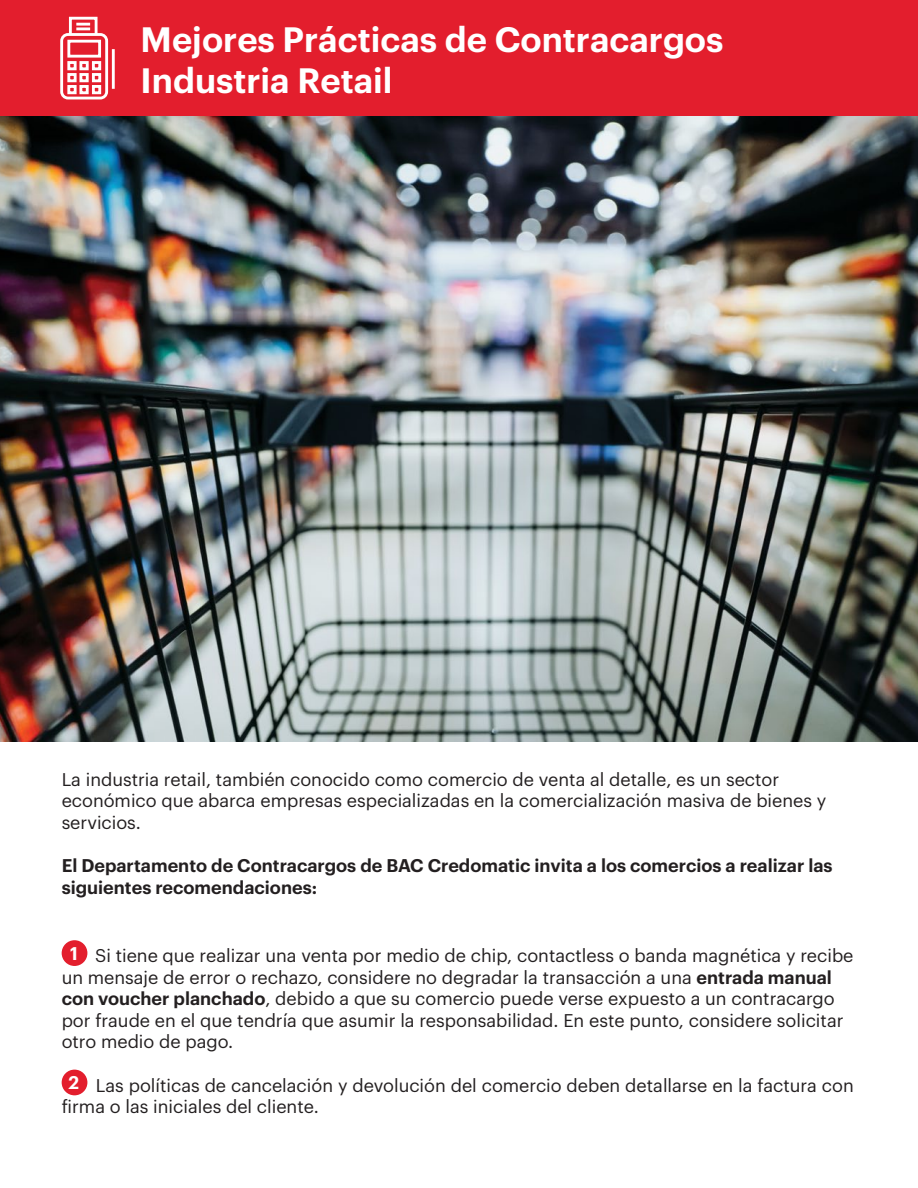
<style>
.page{position:relative;width:918px;height:1188px;background:#fff}
.page>*{position:absolute;margin:0;border:0;box-sizing:border-box;transform-origin:0 0}
.t1{font:600 34.5px/41.4px "Graphik";color:#fff}
.t2{font:18px/21.6px "Graphik";color:#231f20}
.t3{font:600 18px/21.6px "Graphik";color:#231f20}
.t4{font:600 18px "Graphik";color:#fff}
.s1{font-weight:600}
</style>
<div class="page">
<div style="left:0;top:0;width:918px;height:116px;background:#e31e2d"></div>
<img style="left:0;top:116px;width:918px;height:625px">
<div style="left:60px;top:33px;width:48px;height:66px;border:3px solid #fff;border-radius:6px"></div>
<div style="left:67px;top:40px;width:34px;height:18px;border:3px solid #fff"></div>
<div style="left:67px;top:61px;width:10px;height:9px;border:3px solid #fff"></div>
<div style="left:67px;top:73px;width:10px;height:9px;border:3px solid #fff"></div>
<div style="left:67px;top:85px;width:10px;height:9px;border:3px solid #fff"></div>
<div style="left:79px;top:61px;width:10px;height:9px;border:3px solid #fff"></div>
<div style="left:79px;top:73px;width:10px;height:9px;border:3px solid #fff"></div>
<div style="left:79px;top:85px;width:10px;height:9px;border:3px solid #fff"></div>
<div style="left:92px;top:61px;width:9px;height:9px;border:3px solid #fff"></div>
<div style="left:92px;top:73px;width:9px;height:9px;border:3px solid #fff"></div>
<div style="left:92px;top:85px;width:9px;height:9px;border:3px solid #fff"></div>
<div style="left:69px;top:17px;width:29px;height:19px;border:3px solid #fff"></div>
<hr style="left:76px;top:23px;width:14px;height:3px;background:#fff">
<hr style="left:76px;top:27px;width:14px;height:3px;background:#fff">
<hr style="left:112px;top:49px;width:3px;height:40px;background:#fff">
<div style="left:62px;top:940px;width:25px;height:26px;background:#e31e2d;border-radius:50%"></div>
<div style="left:62px;top:1070px;width:25px;height:25px;background:#e31e2d;border-radius:50%"></div>
<h1 class="t1" style="left:141px;top:16px;width:584px">Mejores Prácticas de Contracargos<br>Industria Retail</h1>
<p class="t2" style="left:62px;top:767px;width:766px">La industria retail, también conocido como comercio de venta al detalle, es un sector económico que abarca empresas especializadas en la comercialización masiva de bienes y servicios.</p>
<p class="t3" style="left:62px;top:853px;width:772px">El Departamento de Contracargos de BAC Credomatic invita a los comercios a realizar las siguientes recomendaciones:</p>
<p class="t4" style="left:70px;top:939px;width:9px">1</p>
<p class="t2" style="left:62px;top:943px;width:793px;text-indent:33px">Si tiene que realizar una venta por medio de chip, contactless o banda magnética y recibe un mensaje de error o rechazo, considere no degradar la transacción a una <span class="s1">entrada manual con voucher planchado</span>, debido a que su comercio puede verse expuesto a un contracargo por fraude en el que tendría que asumir la responsabilidad. En este punto, considere solicitar otro medio de pago.</p>
<p class="t2" style="left:62px;top:1073px;width:794px;text-indent:34px">Las políticas de cancelación y devolución del comercio deben detallarse en la factura con firma o las iniciales del cliente.</p>
<p class="t4" style="left:69px;top:1069px;width:12px">2</p>
</div>
